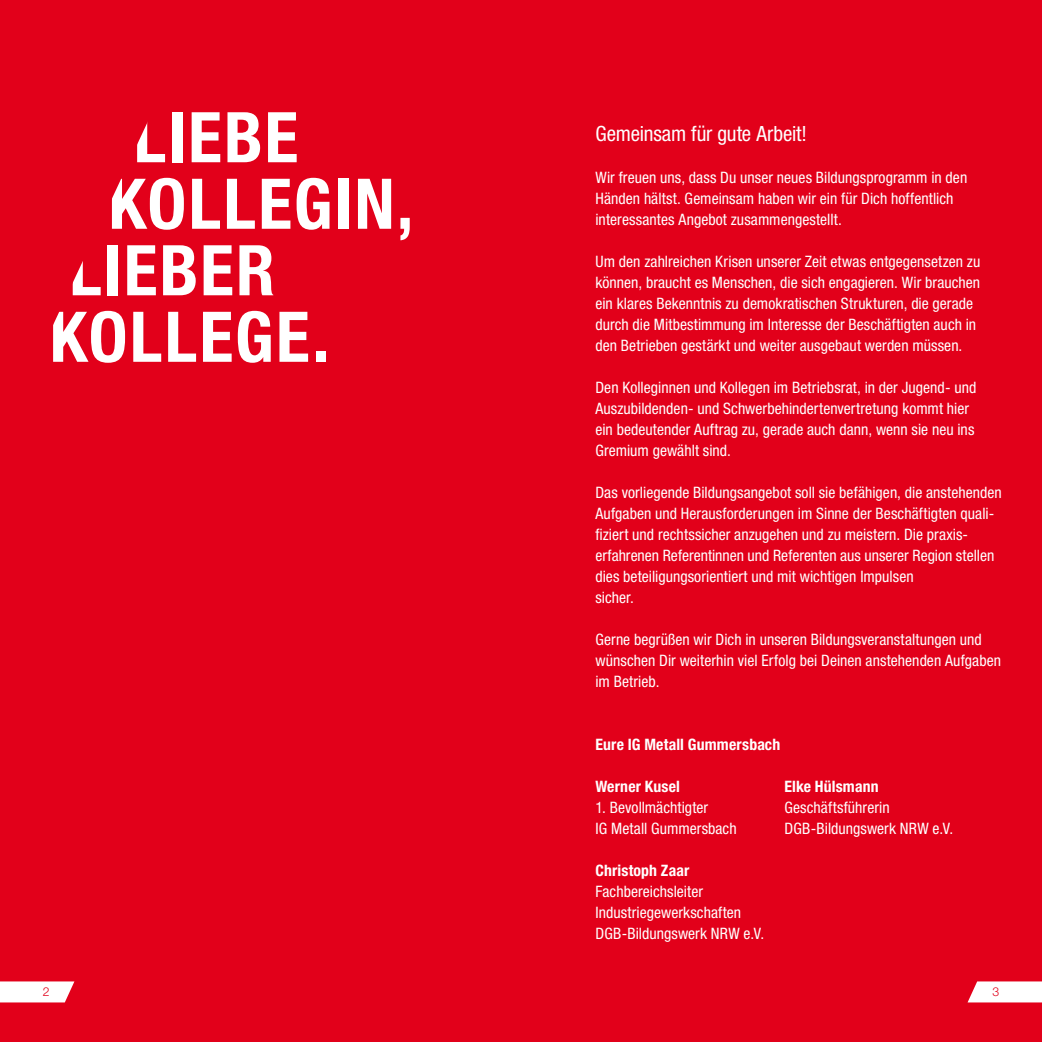
<style>
.page{position:relative;width:1042px;height:1042px;background:#fff}
.page>*{position:absolute;margin:0;border:0;box-sizing:border-box;transform-origin:0 0}
.t1{font:700 condensed 70px "Helvetica Neue LT Std";letter-spacing:.03em;color:#fff}
.t2{font:condensed 21px "Helvetica Neue LT Std";letter-spacing:-.005em;color:#fff}
.t3{font:condensed 15.75px/21px "Helvetica Neue LT Std";color:#fff}
.t4{font:700 condensed 15.75px "Helvetica Neue LT Std";letter-spacing:.01em;color:#fff}
.t5{font:300 12.25px "Helvetica Neue LT Std";color:#e2001a}
</style>
<div class="page">
<div style="left:0;top:0;width:521px;height:1042px;background:#e2001a"></div>
<div style="left:521px;top:0;width:521px;height:1042px;background:#e2001a"></div>
<svg style="left:0;top:981px;width:74px;height:21px"></svg>
<svg style="left:967px;top:981px;width:75px;height:21px"></svg>
<h1 class="t1" style="left:134px;top:95px;width:166px">LIEBE</h1>
<h1 class="t1" style="left:108px;top:161px;width:306px">KOLLEGIN,</h1>
<h1 class="t1" style="left:69px;top:228px;width:207px">LIEBER</h1>
<h1 class="t1" style="left:50px;top:294px;width:281px">KOLLEGE.</h1>
<h2 class="t2" style="left:595px;top:122px;width:213px">Gemeinsam für gute Arbeit!</h2>
<p class="t3" style="left:595px;top:167px;width:373px">Wir freuen uns, dass Du unser neues Bildungsprogramm in den<br>Händen hältst. Gemeinsam haben wir ein für Dich hoffentlich interessantes Angebot zusammengestellt.</p>
<p class="t3" style="left:595px;top:251px;width:386px">Um den zahlreichen Krisen unserer Zeit etwas entgegensetzen zu können, braucht es Menschen, die sich engagieren. Wir brauchen ein klares Bekenntnis zu demokratischen Strukturen, die gerade durch die Mitbestimmung im Interesse der Beschäftigten auch in den Betrieben gestärkt und weiter ausgebaut werden müssen.</p>
<p class="t3" style="left:595px;top:377px;width:382px">Den Kolleginnen und Kollegen im Betriebsrat, in der Jugend- und Auszubildenden- und Schwerbehindertenvertretung kommt hier ein bedeutender Auftrag zu, gerade auch dann, wenn sie neu ins Gremium gewählt sind.</p>
<p class="t3" style="left:595px;top:482px;width:408px">Das vorliegende Bildungsangebot soll sie befähigen, die anstehenden Aufgaben und Herausforderungen im Sinne der Beschäftigten quali&shy;fiziert und rechtssicher anzugehen und zu meistern. Die praxis&shy;erfahrenen Referentinnen und Referenten aus unserer Region stellen dies beteiligungsorientiert und mit wichtigen Impulsen<br>sicher.</p>
<p class="t3" style="left:595px;top:629px;width:407px">Gerne begrüßen wir Dich in unseren Bildungsveranstaltungen und wünschen Dir weiterhin viel Erfolg bei Deinen anstehenden Aufgaben im Betrieb.</p>
<p class="t4" style="left:595px;top:735px;width:186px">Eure IG Metall Gummersbach</p>
<p class="t4" style="left:595px;top:777px;width:86px">Werner Kusel</p>
<p class="t4" style="left:784px;top:777px;width:96px">Elke Hülsmann</p>
<p class="t3" style="left:595px;top:797px;width:114px">1. Bevollmächtigter</p>
<p class="t3" style="left:784px;top:797px;width:107px">Geschäftsführerin</p>
<p class="t3" style="left:595px;top:818px;width:143px">IG Metall Gummersbach</p>
<p class="t3" style="left:784px;top:818px;width:170px">DGB-Bildungswerk NRW e.V.</p>
<p class="t4" style="left:595px;top:861px;width:95px">Christoph Zaar</p>
<p class="t3" style="left:595px;top:881px;width:170px">Fachbereichsleiter<br>Industriegewerkschaften<br>DGB-Bildungswerk NRW e.V.</p>
<p class="t5" style="left:43px;top:984px;width:8px">2</p>
<p class="t5" style="left:992px;top:984px;width:8px">3</p>
</div>
